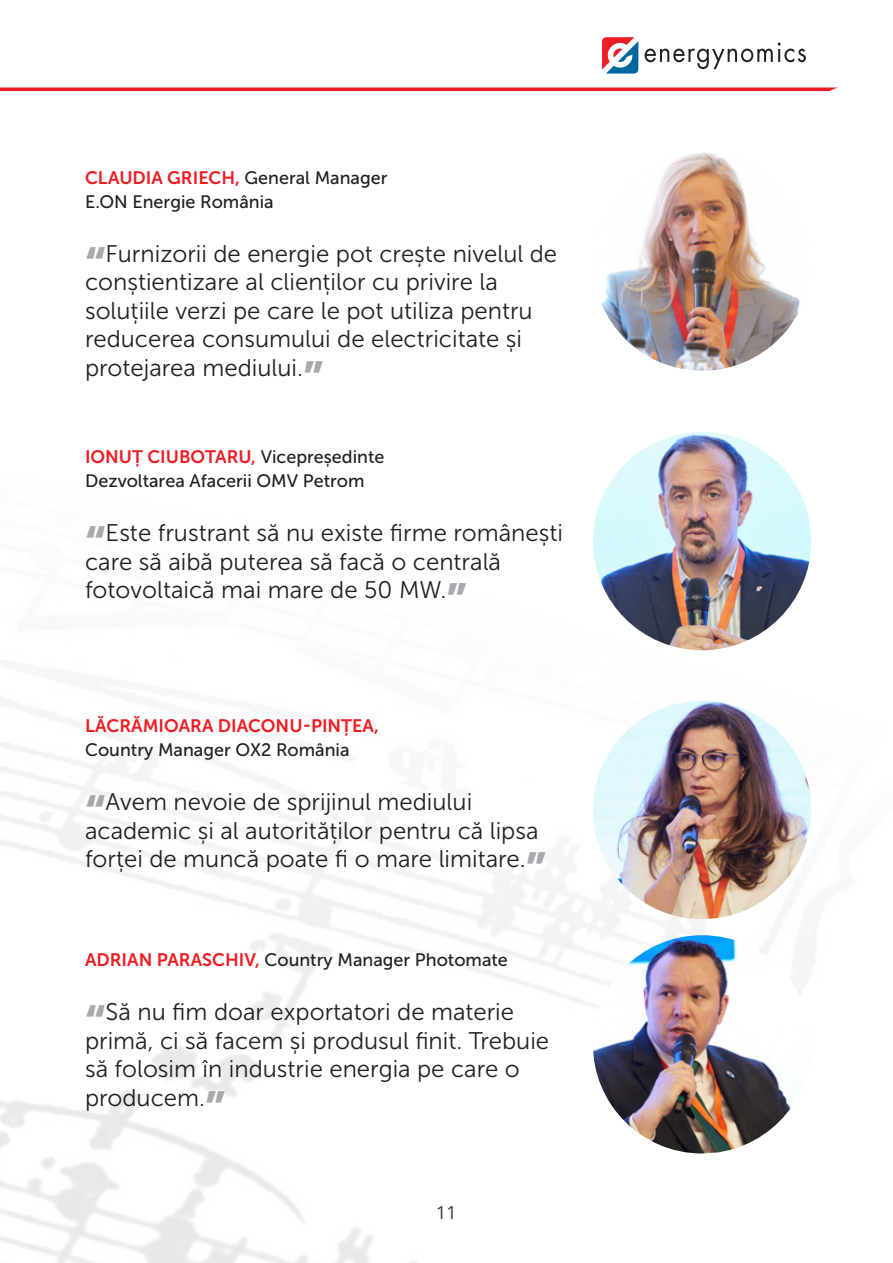
<style>
.page{position:relative;width:893px;height:1263px;background:#fff}
.page>*{position:absolute;margin:0;border:0;box-sizing:border-box;transform-origin:0 0}
.t1{font:24px/28.5px "Museo Sans 300";color:#231f20}
.t2{font:18px "Museo Sans 500";color:#231f20}
.t3{font:18px "Museo Sans 700";color:#ed1d24}
.t4{font:18px "Open Sans";color:#231f20}
.s1{font-family:"Museo Sans 500";color:#231f20}
.s2{font-family:"Museo Sans 900";font-size:45px;color:#a7a9ac}
.s3{font-family:"Museo Sans 700";color:#ed1d24}
</style>
<div class="page">
<img style="left:0;top:37px;width:838px;height:1226px">
<img style="left:593px;top:152px;width:218px;height:219px;border-radius:109px">
<img style="left:593px;top:432px;width:218px;height:218px;border-radius:109px">
<img style="left:593px;top:701px;width:218px;height:218px;border-radius:109px">
<img style="left:593px;top:935px;width:218px;height:218px;border-radius:109px">
<p class="t3" style="left:85px;top:167px;width:304px">CLAUDIA GRIECH, <span class="s1">General Manager</span></p>
<p class="t2" style="left:85px;top:192px;width:190px">E.ON Energie România</p>
<p class="t1" style="left:85px;top:239px;width:474px"><span class="s2">“</span>Furnizorii de energie pot crește nivelul de conștientizare al clienților cu privire la soluțiile verzi pe care le pot utiliza pentru reducerea consumului de electricitate și protejarea mediului.<span class="s2">”</span></p>
<p class="t3" style="left:85px;top:447px;width:301px">IONUȚ CIUBOTARU, <span class="s1">Vicepreședinte</span></p>
<p class="t2" style="left:85px;top:471px;width:281px">Dezvoltarea Afacerii OMV Petrom</p>
<p class="t1" style="left:85px;top:519px;width:479px"><span class="s2">“</span>Este frustrant să nu existe firme românești care să aibă puterea să facă o centrală fotovoltaică mai mare de 50 MW.<span class="s2">”</span></p>
<p class="t3" style="left:85px;top:716px;width:295px">LĂCRĂMIOARA DIACONU-PINȚEA,</p>
<p class="t2" style="left:85px;top:740px;width:266px">Country Manager OX2 România</p>
<p class="t1" style="left:85px;top:788px;width:463px"><span class="s2">“</span>Avem nevoie de sprijinul mediului academic și al autorităților pentru că lipsa forței de muncă poate fi o mare limitare.<span class="s2">”</span></p>
<p class="t2" style="left:85px;top:950px;width:424px"><span class="s3">ADRIAN PARASCHIV,</span> Country Manager Photomate</p>
<p class="t1" style="left:85px;top:998px;width:466px"><span class="s2">“</span>Să nu fim doar exportatori de materie primă, ci să facem și produsul finit. Trebuie să folosim în industrie energia pe care o producem.<span class="s2">”</span></p>
<p class="t4" style="left:436px;top:1200px;width:22px">11</p>
</div>
